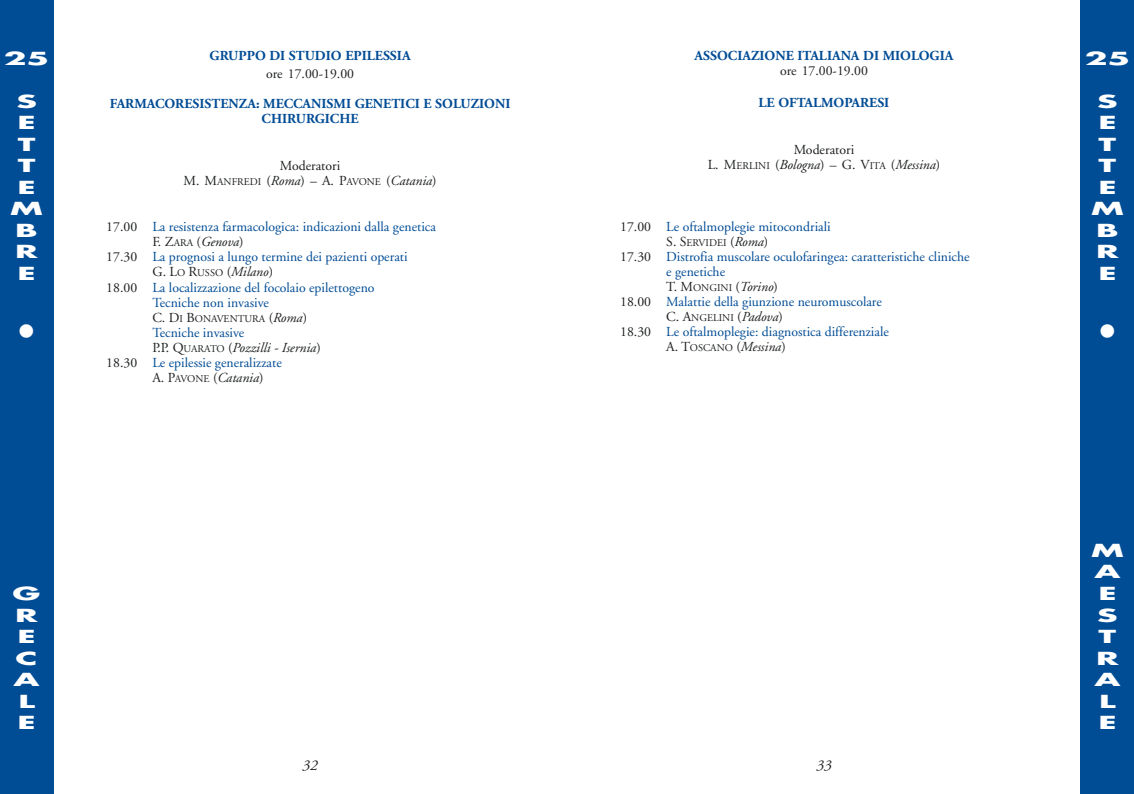
<style>
.page{position:relative;width:1134px;height:794px;background:#fff}
.page>*{position:absolute;margin:0;border:0;box-sizing:border-box;transform-origin:0 0}
.t1{font:37.5px "Symbol";color:#fff}
.t2{font:700 17.5px/21.5px "Futura";color:#fff;text-align:center;scale:1.9 1}
.t3{font:italic 15px "Adobe Garamond";color:#1c1e1f}
.t4{font:13.75px/15px "Adobe Garamond";color:#004c95}
.t5{font:700 13.75px/15px "Adobe Garamond";color:#004c95;text-align:center}
.t6{font:13.75px/15px "Adobe Garamond";color:#1c1e1f;text-align:center}
.t7{font:italic 13.75px "Adobe Garamond";color:#1c1e1f}
.t8{font:10.25px "Adobe Garamond";color:#1c1e1f}
.s1{font-size:13.75px}
.s2{font-style:italic;font-size:13.75px}
.s3{color:#1c1e1f}
.s4{font-style:normal}
.s5{font-style:normal;font-size:10.25px}
.s6{font-size:10.25px}
.s7{font-style:italic}
.s8{font-size:10.25px;color:#1c1e1f}
.s9{font-style:italic;color:#1c1e1f}
</style>
<div class="page">
<div style="left:0;top:0;width:53px;height:793px;background:#004c95"></div>
<div style="left:1081px;top:0;width:53px;height:793px;background:#004c95"></div>
<p class="t2" style="left:4px;top:49px;width:26px">25</p>
<p class="t2" style="left:10px;top:92px;width:19px">S<br>E<br>T<br>T<br>E<br>M<br>B<br>R<br>E</p>
<h1 class="t1" style="left:18px;top:304px;width:19px">•</h1>
<p class="t5" style="left:210px;top:50px;width:203px">GRUPPO DI STUDIO EPILESSIA</p>
<p class="t6" style="left:266px;top:67px;width:89px">ore 17.00-19.00</p>
<p class="t5" style="left:110px;top:97px;width:402px">FARMACORESISTENZA: MECCANISMI GENETICI E SOLUZIONI<br>CHIRURGICHE</p>
<p class="t6" style="left:280px;top:159px;width:62px">Moderatori</p>
<p class="t8" style="left:183px;top:177px;width:255px"><span class="s1">M. M</span>ANFREDI <span class="s1">(</span><span class="s2">Roma</span><span class="s1">) – A. P</span>AVONE <span class="s1">(</span><span class="s2">Catania</span><span class="s1">)</span></p>
<p class="t4" style="left:106px;top:221px;width:331px"><span class="s3">17.00</span> La resistenza farmacologica: indicazioni dalla genetica</p>
<p class="t7" style="left:152px;top:236px;width:93px"><span class="s4">F. Z</span><span class="s5">ARA</span> <span class="s4">(</span>Genova<span class="s4">)</span></p>
<p class="t4" style="left:106px;top:251px;width:303px"><span class="s3">17.30</span> La prognosi a lungo termine dei pazienti operati</p>
<p class="t6" style="left:152px;top:266px;width:122px">G. L<span class="s6">O</span> R<span class="s6">USSO</span> (<span class="s7">Milano</span>)</p>
<p class="t4" style="left:106px;top:281px;width:270px"><span class="s3">18.00</span> La localizzazione del focolaio epilettogeno</p>
<p class="t4" style="left:152px;top:296px;width:118px">Tecniche non invasive</p>
<p class="t8" style="left:152px;top:314px;width:156px"><span class="s1">C. D</span>I <span class="s1">B</span>ONAVENTURA <span class="s1">(</span><span class="s2">Roma</span><span class="s1">)</span></p>
<p class="t4" style="left:152px;top:326px;width:94px">Tecniche invasive</p>
<p class="t7" style="left:152px;top:341px;width:170px"><span class="s4">P.P. Q</span><span class="s5">UARATO</span> <span class="s4">(</span>Pozzilli - Isernia<span class="s4">)</span></p>
<p class="t4" style="left:106px;top:356px;width:177px"><span class="s3">18.30</span> Le epilessie generalizzate</p>
<p class="t7" style="left:152px;top:371px;width:113px"><span class="s4">A. P</span><span class="s5">AVONE</span> <span class="s4">(</span>Catania<span class="s4">)</span></p>
<p class="t2" style="left:13px;top:584px;width:16px;text-align:left">G<br>R<br>E<br>C<br>A<br>L<br>E</p>
<p class="t3" style="left:303px;top:759px;width:16px">32</p>
<p class="t5" style="left:694px;top:50px;width:260px">ASSOCIAZIONE ITALIANA DI MIOLOGIA</p>
<p class="t6" style="left:780px;top:64px;width:89px">ore 17.00-19.00</p>
<p class="t5" style="left:758px;top:97px;width:132px">LE OFTALMOPARESI</p>
<p class="t6" style="left:708px;top:144px;width:234px">Moderatori<br>L. M<span class="s6">ERLINI</span> (<span class="s7">Bologna</span>) – G. V<span class="s6">ITA</span> (<span class="s7">Messina</span>)</p>
<p class="t4" style="left:620px;top:220px;width:212px"><span class="s3">17.00</span> Le oftalmoplegie mitocondriali</p>
<p class="t8" style="left:666px;top:239px;width:104px"><span class="s1">S. S</span>ERVIDEI <span class="s1">(</span><span class="s2">Roma</span><span class="s1">)</span></p>
<p class="t4" style="left:666px;top:250px;width:305px;text-indent:-46px"><span class="s3">17.30</span> Distrofia muscolare oculofaringea: caratteristiche cliniche e genetiche</p>
<p class="t8" style="left:666px;top:284px;width:113px"><span class="s1">T. M</span>ONGINI <span class="s1">(</span><span class="s2">Torino</span><span class="s1">)</span></p>
<p class="t4" style="left:620px;top:295px;width:263px"><span class="s3">18.00</span> Malattie della giunzione neuromuscolare</p>
<p class="t8" style="left:666px;top:314px;width:118px"><span class="s1">C. A</span>NGELINI <span class="s1">(</span><span class="s2">Padova</span><span class="s1">)</span></p>
<p class="t4" style="left:666px;top:325px;width:224px;text-indent:-46px"><span class="s3">18.30</span> Le oftalmoplegie: diagnostica differenziale<br><span class="s3">A. T</span><span class="s8">OSCANO</span> <span class="s3">(</span><span class="s9">Messina</span><span class="s3">)</span></p>
<p class="t3" style="left:816px;top:759px;width:16px">33</p>
<p class="t2" style="left:1084px;top:49px;width:26px">25</p>
<p class="t2" style="left:1091px;top:92px;width:19px">S<br>E<br>T<br>T<br>E<br>M<br>B<br>R<br>E</p>
<h1 class="t1" style="left:1099px;top:304px;width:19px">•</h1>
<p class="t2" style="left:1091px;top:541px;width:19px;text-align:left">M<br>A<br>E<br>S<br>T<br>R<br>A<br>L<br>E</p>
</div>
